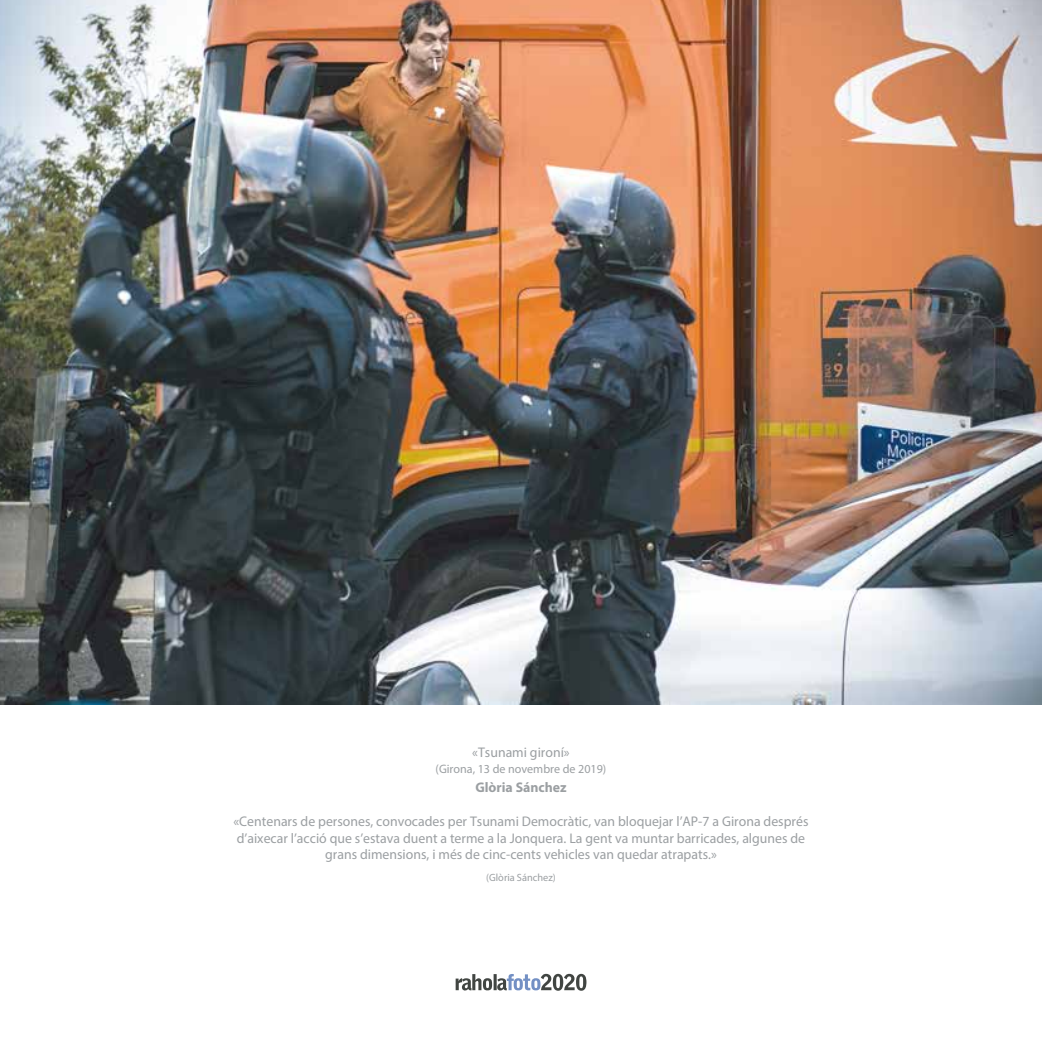
<style>
.page{position:relative;width:1042px;height:1042px;background:#fff}
.page>*{position:absolute;margin:0;border:0;box-sizing:border-box;transform-origin:0 0}
.t1{font:14px/16.8px "Myriad Pro";color:#9b9fa2;text-align:center}
.t2{font:700 14px "Myriad Pro";color:#9b9fa2}
.t3{font:12.25px "Myriad Pro";color:#9b9fa2}
.t4{font:10.5px "Myriad Pro";color:#9b9fa2}
</style>
<div class="page">
<img style="left:0;top:0;width:1042px;height:704px">
<svg style="left:456px;top:974px;width:130px;height:17px"></svg>
<p class="t1" style="left:472px;top:743px;width:99px">«Tsunami gironí»</p>
<p class="t3" style="left:435px;top:761px;width:172px">(Girona, 13 de novembre de 2019)</p>
<p class="t2" style="left:475px;top:778px;width:93px">Glòria Sánchez</p>
<p class="t1" style="left:233px;top:812px;width:576px">«Centenars de persones, convocades per Tsunami Democràtic, van bloquejar l’AP-7 a Girona després d’aixecar l’acció que s’estava duent a terme a la Jonquera. La gent va muntar barricades, algunes de grans dimensions, i més de cinc-cents vehicles van quedar atrapats.»</p>
<p class="t4" style="left:486px;top:870px;width:71px">(Glòria Sánchez)</p>
</div>
